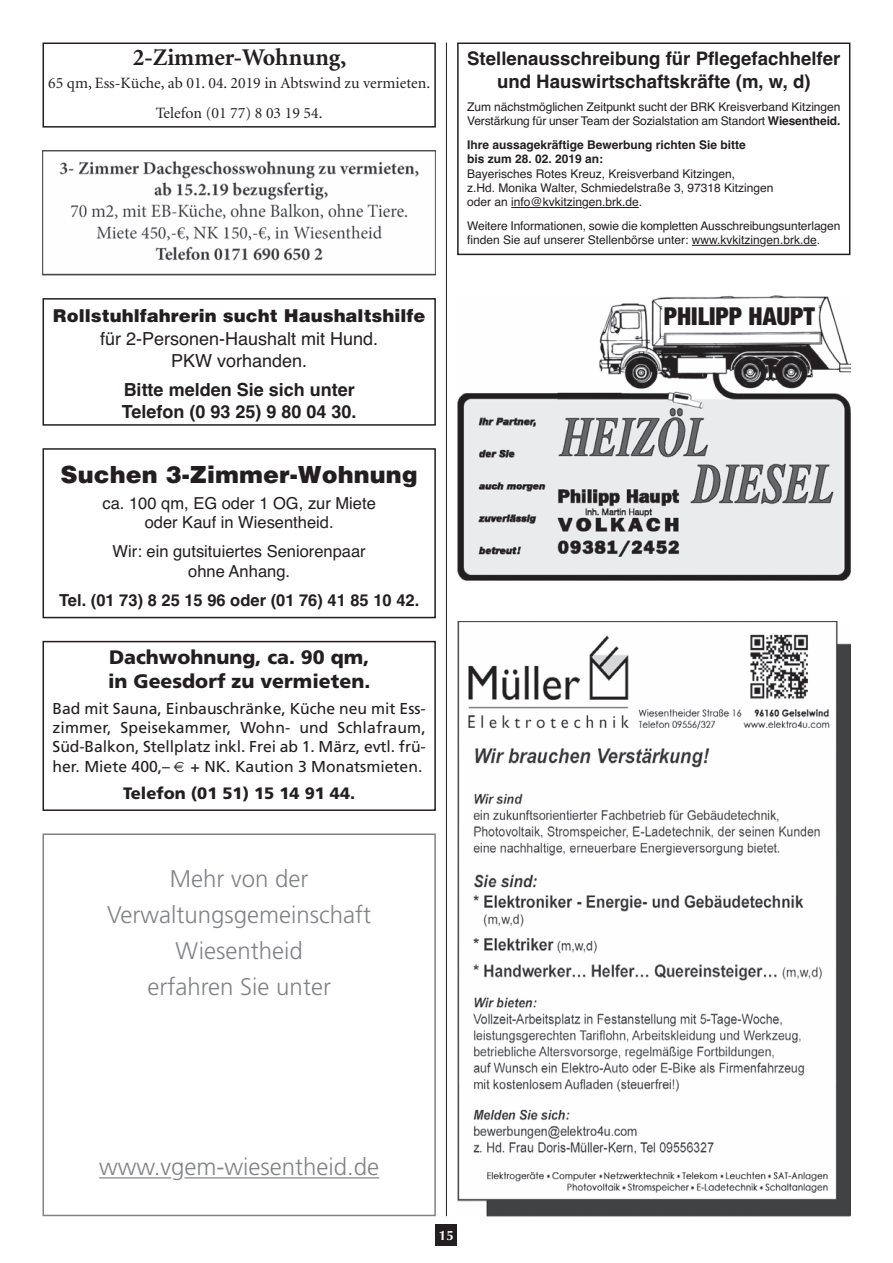
<style>
.page{position:relative;width:893px;height:1263px;background:#fff}
.page>*{position:absolute;margin:0;border:0;box-sizing:border-box;transform-origin:0 0}
.t1{font:900 condensed 24.75px "Helvetica Neue";color:#231f20}
.t2{font:300 24px/36px "Frutiger";color:#808285;text-align:center}
.t3{font:900 24px "Helvetica";color:#231f20}
.t4{font:700 24px "Minion";color:#231f20}
.t5{font:900 19.5px/23.4px "Frutiger";color:#231f20}
.t6{font:700 18.6px/22.4px "Helvetica";color:#231f20;text-align:center}
.t7{font:700 18px/21.6px "Helvetica";color:#231f20}
.t8{font:18px/21.6px "Helvetica";color:#231f20;text-align:center}
.t9{font:900 18px "Helvetica";color:#231f20}
.t10{font:16.5px/19.8px "Helvetica";color:#231f20;text-align:center}
.t11{font:700 16.5px "Helvetica";color:#231f20}
.t12{font:900 16.5px "Frutiger";color:#231f20}
.t13{font:15.75px/19px "Frutiger";letter-spacing:-.005em;color:#231f20;text-align:justify}
.t14{font:15.75px/29.4px "Minion";color:#231f20;text-align:center}
.t15{font:700 13.5px "Optima";color:#fff}
.t16{font:12px/14.4px "Helvetica";letter-spacing:-.005em;color:#231f20}
.t17{font:700 12px/14.4px "Helvetica";color:#231f20}
.s1{font-weight:700}
</style>
<div class="page">
<div style="left:436px;top:1225px;width:21px;height:21px;background:#231f20"></div>
<hr style="left:446px;top:43px;width:1px;height:1173px;background:#231f20">
<img style="left:457px;top:295px;width:393px;height:286px">
<img style="left:457px;top:621px;width:393px;height:595px">
<div style="left:43px;top:298px;width:393px;height:128px;border:2px solid #231f20"></div>
<div style="left:43px;top:448px;width:393px;height:170px;border:2px solid #231f20"></div>
<div style="left:43px;top:43px;width:393px;height:85px;border:2px solid #231f20"></div>
<div style="left:457px;top:43px;width:393px;height:212px;border:2px solid #231f20"></div>
<hr style="left:511px;top:207px;width:71px;height:1px;background:#231f20">
<hr style="left:589px;top:207px;width:50px;height:1px;background:#231f20">
<hr style="left:692px;top:245px;width:68px;height:1px;background:#231f20">
<hr style="left:767px;top:245px;width:50px;height:1px;background:#231f20">
<div style="left:43px;top:641px;width:393px;height:170px;border:2px solid #231f20"></div>
<div style="left:43px;top:833px;width:393px;height:383px;border:2px solid #808285"></div>
<hr style="left:99px;top:1177px;width:72px;height:1px;background:#808285">
<hr style="left:185px;top:1177px;width:194px;height:1px;background:#808285">
<img style="left:43px;top:150px;width:393px;height:126px">
<h2 class="t4" style="left:133px;top:48px;width:215px">2-Zimmer-Wohnung,</h2>
<h3 class="t14" style="left:48px;top:70px;width:383px">65 qm, Ess-Küche, ab 01. 04. 2019 in Abtswind zu vermieten.<br>Telefon (01 77) 8 03 19 54.</h3>
<h3 class="t6" style="left:467px;top:48px;width:375px">Stellenausschreibung für Pflegefachhelfer und Hauswirtschaftskräfte (m, w, d)</h3>
<p class="t16" style="left:467px;top:100px;width:375px">Zum nächstmöglichen Zeitpunkt sucht der BRK Kreisverband Kitzingen<br>Verstärkung für unser Team der Sozialstation am Standort <span class="s1">Wiesentheid.</span></p>
<p class="t17" style="left:467px;top:137px;width:280px">Ihre aussagekräftige Bewerbung richten Sie bitte bis zum 28. 02. 2019 an:</p>
<p class="t16" style="left:467px;top:166px;width:308px">Bayerisches Rotes Kreuz, Kreisverband Kitzingen,<br>z.Hd. Monika Walter, Schmiedelstraße 3, 97318 Kitzingen oder an info@kvkitzingen.brk.de.</p>
<p class="t16" style="left:467px;top:218px;width:375px">Weitere Informationen, sowie die kompletten Ausschreibungsunterlagen finden Sie auf unserer Stellenbörse unter: www.kvkitzingen.brk.de.</p>
<h3 class="t9" style="left:53px;top:305px;width:374px">Rollstuhlfahrerin sucht Haushaltshilfe</h3>
<h1 class="t1" style="left:664px;top:296px;width:153px">PHILIPP HAUPT</h1>
<h3 class="t8" style="left:100px;top:328px;width:280px">für 2-Personen-Haushalt mit Hund.<br>PKW vorhanden.</h3>
<h3 class="t7" style="left:122px;top:379px;width:236px">Bitte melden Sie sich unter<br>Telefon (0 93 25) 9 80 04 30.</h3>
<h2 class="t3" style="left:61px;top:461px;width:359px">Suchen 3-Zimmer-Wohnung</h2>
<h3 class="t10" style="left:103px;top:493px;width:275px">ca. 100 qm, EG oder 1 OG, zur Miete oder Kauf in Wiesentheid.</h3>
<h3 class="t10" style="left:113px;top:541px;width:255px">Wir: ein gutsituiertes Seniorenpaar ohne Anhang.</h3>
<h3 class="t11" style="left:59px;top:590px;width:362px">Tel. (01 73) 8 25 15 96 oder (01 76) 41 85 10 42.</h3>
<h3 class="t5" style="left:108px;top:647px;width:264px">Dachwohnung, ca. 90 qm, in Geesdorf zu vermieten.</h3>
<h3 class="t13" style="left:53px;top:700px;width:375px">Bad mit Sauna, Einbauschränke, Küche neu mit Ess&shy;zimmer, Speisekammer, Wohn- und Schlafraum, Süd-Balkon, Stellplatz inkl. Frei ab 1. März, evtl. frü&shy;her. Miete 400,–</h3>
<h3 class="t13" style="left:191px;top:758px;width:233px">+ NK. Kaution 3 Monatsmieten.</h3>
<h3 class="t12" style="left:123px;top:786px;width:233px">Telefon (01 51) 15 14 91 44.</h3>
<h2 class="t2" style="left:107px;top:863px;width:266px">Mehr von der<br>Verwaltungsgemeinschaft<br>Wiesentheid<br>erfahren Sie unter</h2>
<h2 class="t2" style="left:99px;top:1151px;width:282px">www.vgem-wiesentheid.de</h2>
<p class="t15" style="left:439px;top:1227px;width:17px">15</p>
</div>
